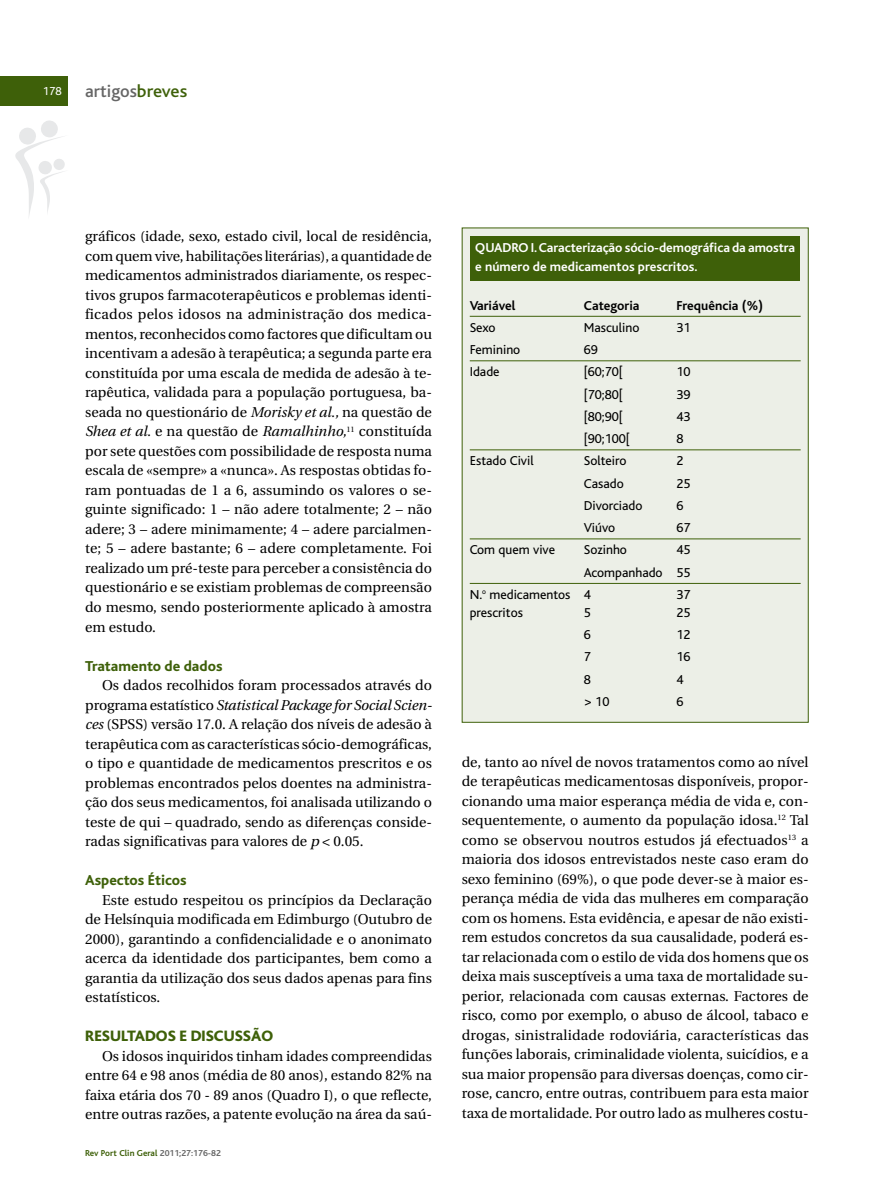
<style>
.page{position:relative;width:881px;height:1191px;background:#fff}
.page>*{position:absolute;margin:0;border:0;box-sizing:border-box;transform-origin:0 0}
.t1{font:500 18px "Bliss";color:#666}
.t2{font:800 15.75px "Bliss";color:#3e6009}
.t3{font:800 15px "Bliss";color:#3e6009}
.t4{font:14.25px/19.5px "Utopia";color:#000;text-align:justify}
.t5{font:13.5px "Bliss";color:#000}
.t6{font:700 13.5px/19.5px "Bliss";letter-spacing:-.005em;color:#fff}
.t7{font:700 13.5px "Bliss";color:#000}
.t8{font:12px "Bliss";color:#fff}
.t9{font:700 9px "Bliss";color:#3e6009}
.s1{color:#3e6009}
.s2{font-style:italic}
.s3{color:#666}
</style>
<div class="page">
<svg style="left:15px;top:120px;width:50px;height:95px"></svg>
<div style="left:0;top:77px;width:68px;height:29px;background:#3e6009"></div>
<div style="left:462px;top:228px;width:345px;height:494px;background:#ecefe7"></div>
<hr style="left:469px;top:316px;width:331px;height:1px;background:#3e6009">
<hr style="left:469px;top:360px;width:331px;height:1px;background:#3e6009">
<hr style="left:469px;top:449px;width:331px;height:1px;background:#3e6009">
<hr style="left:469px;top:538px;width:331px;height:1px;background:#3e6009">
<hr style="left:469px;top:583px;width:331px;height:1px;background:#3e6009">
<div style="left:470px;top:236px;width:329px;height:45px;background:#3e6009"></div>
<p class="t8" style="left:43px;top:87px;width:20px">178</p>
<p class="t1" style="left:85px;top:85px;width:104px">artigos<span class="s1">breves</span></p>
<p class="t4" style="left:85px;top:228px;width:348px">gráficos (idade, sexo, estado civil, local de residência, com quem vive, habilitações literárias), a quantidade de medicamentos administrados diariamente, os respec&shy;tivos grupos farmacoterapêuticos e problemas identi&shy;ficados pelos idosos na administração dos medica&shy;mentos, reconhecidos como factores que dificultam ou incentivam a adesão à terapêutica; a segunda parte era constituída por uma escala de medida de adesão à te&shy;rapêutica, validada para a população portuguesa, ba&shy;seada no questionário de <span class="s2">Morisky et al.,</span> na questão de <span class="s2">Shea et al.</span> e na questão de <span class="s2">Ramalhinho,</span><sup>11</sup> constituída por sete questões com possibilidade de resposta numa escala de «sempre» a «nunca». As respostas obtidas fo&shy;ram pontuadas de 1 a 6, assumindo os valores o se&shy;guinte significado: 1 – não adere totalmente; 2 – não adere; 3 – adere minimamente; 4 – adere parcialmen&shy;te; 5 – adere bastante; 6 – adere completamente. Foi realizado um pré-teste para perceber a consistência do questionário e se existiam problemas de compreensão do mesmo, sendo posteriormente aplicado à amostra em estudo.</p>
<p class="t3" style="left:85px;top:660px;width:139px">Tratamento de dados</p>
<p class="t4" style="left:85px;top:676px;width:348px;text-indent:17px">Os dados recolhidos foram processados através do programa estatístico <span class="s2">Statistical Package for Social Scien&shy;ces</span> (SPSS) versão 17.0. A relação dos níveis de adesão à terapêutica com as características sócio-demográficas, o tipo e quantidade de medicamentos prescritos e os problemas encontrados pelos doentes na administra&shy;ção dos seus medicamentos, foi analisada utilizando o teste de qui – quadrado, sendo as diferenças conside&shy;radas significativas para valores de <span class="s2">p</span>&lt; 0.05.</p>
<p class="t3" style="left:85px;top:875px;width:103px">Aspectos Éticos</p>
<p class="t4" style="left:85px;top:891px;width:348px;text-indent:17px">Este estudo respeitou os princípios da Declaração de Helsínquia modificada em Edimburgo (Outubro de 2000), garantindo a confidencialidade e o anonimato acerca da identidade dos participantes, bem como a garantia da utilização dos seus dados apenas para fins estatísticos.</p>
<p class="t2" style="left:85px;top:1030px;width:189px">RESULTADOS E DISCUSSÃO</p>
<p class="t4" style="left:85px;top:1047px;width:348px;text-indent:17px">Os idosos inquiridos tinham idades compreendidas entre 64 e 98 anos (média de 80 anos), estando 82% na faixa etária dos 70 - 89 anos (Quadro I), o que reflecte, entre outras razões, a patente evolução na área da saú-</p>
<p class="t9" style="left:85px;top:1149px;width:137px">Rev Port Clin Geral <span class="s3">2011;27:176-82</span></p>
<p class="t6" style="left:475px;top:239px;width:321px">QUADRO I.Caracterização sócio-demográfica da amostra e número de medicamentos prescritos.</p>
<p class="t7" style="left:469px;top:301px;width:47px">Variável</p>
<p class="t7" style="left:583px;top:301px;width:57px">Categoria</p>
<p class="t7" style="left:676px;top:301px;width:88px">Frequência (%)</p>
<p class="t5" style="left:469px;top:323px;width:27px">Sexo</p>
<p class="t5" style="left:583px;top:323px;width:57px">Masculino</p>
<p class="t5" style="left:676px;top:323px;width:16px">31</p>
<p class="t5" style="left:469px;top:345px;width:52px">Feminino</p>
<p class="t5" style="left:583px;top:345px;width:16px">69</p>
<p class="t5" style="left:469px;top:367px;width:31px">Idade</p>
<p class="t5" style="left:583px;top:367px;width:40px">[60;70[</p>
<p class="t5" style="left:676px;top:367px;width:16px">10</p>
<p class="t5" style="left:583px;top:390px;width:40px">[70;80[</p>
<p class="t5" style="left:676px;top:390px;width:16px">39</p>
<p class="t5" style="left:583px;top:412px;width:40px">[80;90[</p>
<p class="t5" style="left:676px;top:412px;width:16px">43</p>
<p class="t5" style="left:583px;top:434px;width:47px">[90;100[</p>
<p class="t5" style="left:676px;top:434px;width:9px">8</p>
<p class="t5" style="left:469px;top:456px;width:65px">Estado Civil</p>
<p class="t5" style="left:583px;top:456px;width:44px">Solteiro</p>
<p class="t5" style="left:676px;top:456px;width:9px">2</p>
<p class="t5" style="left:583px;top:479px;width:41px">Casado</p>
<p class="t5" style="left:676px;top:479px;width:16px">25</p>
<p class="t5" style="left:583px;top:501px;width:60px">Divorciado</p>
<p class="t5" style="left:676px;top:501px;width:9px">6</p>
<p class="t5" style="left:583px;top:523px;width:33px">Viúvo</p>
<p class="t5" style="left:676px;top:523px;width:16px">67</p>
<p class="t5" style="left:469px;top:545px;width:87px">Com quem vive</p>
<p class="t5" style="left:583px;top:545px;width:45px">Sozinho</p>
<p class="t5" style="left:676px;top:545px;width:16px">45</p>
<p class="t5" style="left:583px;top:568px;width:108px">Acompanhado 55</p>
<p class="t5" style="left:469px;top:590px;width:123px">N.<sup>o</sup> medicamentos 4</p>
<p class="t5" style="left:676px;top:590px;width:16px">37</p>
<p class="t5" style="left:469px;top:608px;width:55px">prescritos</p>
<p class="t5" style="left:583px;top:608px;width:9px">5</p>
<p class="t5" style="left:676px;top:608px;width:16px">25</p>
<p class="t5" style="left:583px;top:630px;width:9px">6</p>
<p class="t5" style="left:676px;top:630px;width:16px">12</p>
<p class="t5" style="left:583px;top:652px;width:9px">7</p>
<p class="t5" style="left:676px;top:652px;width:16px">16</p>
<p class="t5" style="left:583px;top:675px;width:9px">8</p>
<p class="t5" style="left:676px;top:675px;width:9px">4</p>
<p class="t5" style="left:583px;top:697px;width:27px">&gt; 10</p>
<p class="t5" style="left:676px;top:697px;width:9px">6</p>
<p class="t4" style="left:461px;top:753px;width:348px">de, tanto ao nível de novos tratamentos como ao nível de terapêuticas medicamentosas disponíveis, propor&shy;cionando uma maior esperança média de vida e, con&shy;sequentemente, o aumento da população idosa.<sup>12</sup> Tal como se observou noutros estudos já efectuados<sup>13</sup> a maioria dos idosos entrevistados neste caso eram do sexo feminino (69%), o que pode dever-se à maior es&shy;perança média de vida das mulheres em comparação com os homens. Esta evidência, e apesar de não existi&shy;rem estudos concretos da sua causalidade, poderá es&shy;tar relacionada com o estilo de vida dos homens que os deixa mais susceptíveis a uma taxa de mortalidade su&shy;perior, relacionada com causas externas. Factores de risco, como por exemplo, o abuso de álcool, tabaco e drogas, sinistralidade rodoviária, características das funções laborais, criminalidade violenta, suicídios, e a sua maior propensão para diversas doenças, como cir&shy;rose, cancro, entre outras, contribuem para esta maior taxa de mortalidade. Por outro lado as mulheres costu-</p>
</div>
